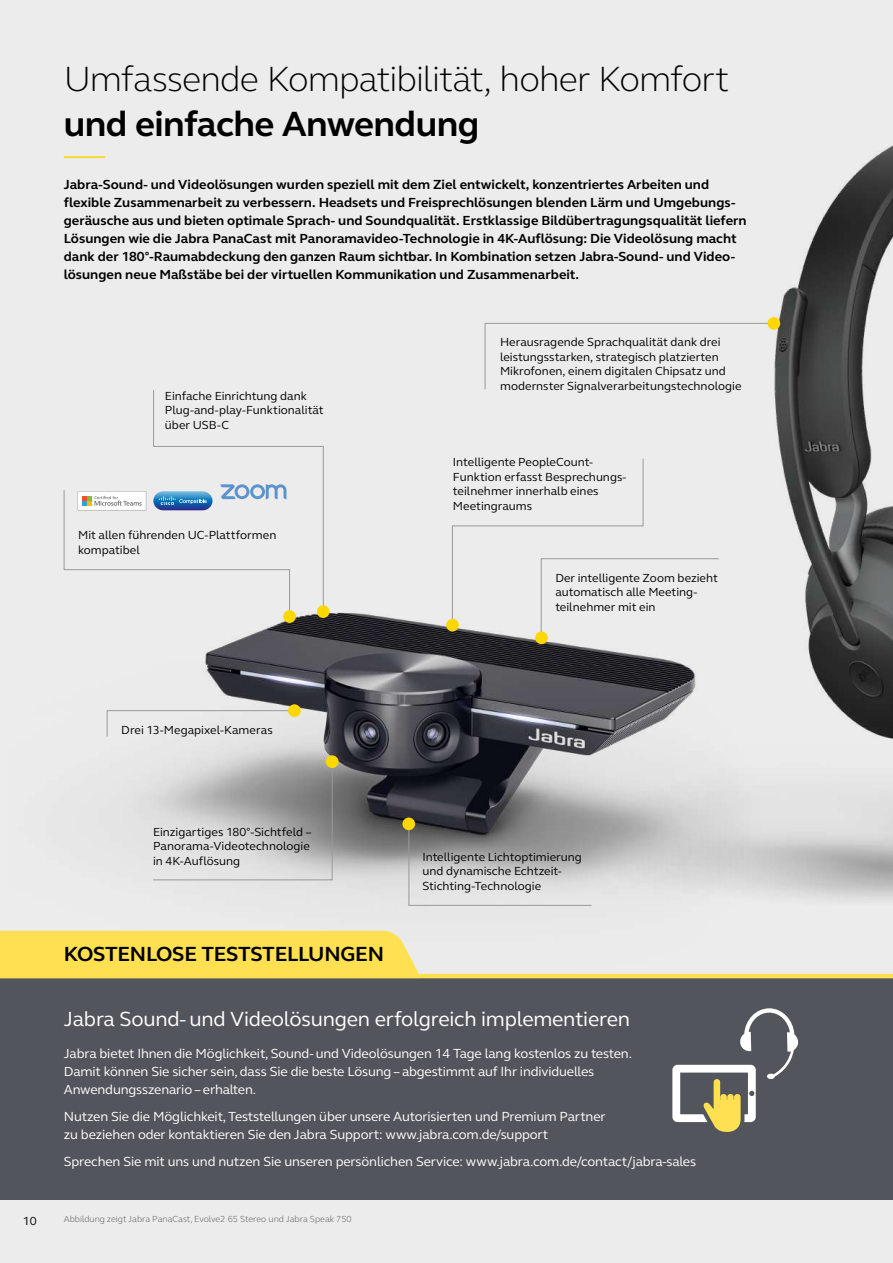
<style>
.page{position:relative;width:893px;height:1263px;background:#ececed}
.page>*{position:absolute;margin:0;border:0;box-sizing:border-box;transform-origin:0 0}
.t1{font:300 36px "GN Elliot";letter-spacing:-.025em;color:#000}
.t2{font:700 36px "GN Elliot";letter-spacing:-.015em;color:#000}
.t3{font:21px "GN Elliot";letter-spacing:-.01em;color:#fff}
.t4{font:700 21px "GN Elliot";letter-spacing:-.01em;color:#000}
.t5{font:700 13.5px/18px "GN Elliot";color:#000}
.t6{font:13.5px/18px "GN Elliot";letter-spacing:-.01em;color:#fff}
.t7{font:12px/14.4px "GN Elliot";color:#000}
.t8{font:300 9px "GN Elliot";color:#4e4e4d}
</style>
<div class="page">
<img style="left:533px;top:145px;width:360px;height:233px">
<img style="left:9px;top:378px;width:884px;height:596px">
<hr style="left:64px;top:156px;width:41px;height:2px;background:#fcd700">
<svg style="left:107px;top:710px;width:188px;height:27px"></svg>
<svg style="left:452px;top:458px;width:267px;height:178px"></svg>
<svg style="left:152px;top:765px;width:181px;height:115px"></svg>
<svg style="left:408px;top:817px;width:184px;height:89px"></svg>
<div style="left:283px;top:610px;width:13px;height:13px;background:#fcd700;border-radius:50%"></div>
<div style="left:446px;top:619px;width:13px;height:12px;background:#fcd700;border-radius:50%"></div>
<div style="left:535px;top:631px;width:13px;height:13px;background:#fcd700;border-radius:50%"></div>
<svg style="left:317px;top:605px;width:13px;height:13px"></svg>
<div style="left:288px;top:704px;width:13px;height:13px;background:#fcd700;border-radius:50%"></div>
<div style="left:326px;top:755px;width:12px;height:13px;background:#fcd700;border-radius:50%"></div>
<div style="left:402px;top:817px;width:13px;height:13px;background:#fcd700;border-radius:50%"></div>
<svg style="left:484px;top:323px;width:285px;height:67px"></svg>
<div style="left:767px;top:317px;width:13px;height:13px;background:#fcd700;border-radius:50%"></div>
<div style="left:0;top:978px;width:893px;height:221px;background:#52555b"></div>
<div style="left:0;top:931px;width:421px;height:43px;background:#ffe050"></div>
<hr style="left:0;top:974px;width:893px;height:4px;background:#ffe050">
<svg style="left:672px;top:1008px;width:126px;height:124px"></svg>
<svg style="left:63px;top:389px;width:261px;height:228px"></svg>
<h1 class="t1" style="left:64px;top:54px;width:667px">Umfassende Kompatibilität, hoher Komfort</h1>
<h1 class="t2" style="left:64px;top:99px;width:417px">und einfache Anwendung</h1>
<p class="t5" style="left:64px;top:176px;width:684px">Jabra-Sound- und Videolösungen wurden speziell mit dem Ziel entwickelt, konzentriertes Arbeiten und flexible Zusammenarbeit zu verbessern. Headsets und Freisprechlösungen blenden Lärm und Umgebungs&shy;geräusche aus und bieten optimale Sprach- und Soundqualität. Erstklassige Bildübertragungsqualität liefern Lösungen wie die Jabra PanaCast mit Panoramavideo-Technologie in 4K-Auflösung: Die Videolösung macht dank der 180°-Raumabdeckung den ganzen Raum sichtbar. In Kombination setzen Jabra-Sound- und Video&shy;lösungen neue Maßstäbe bei der virtuellen Kommunikation und Zusammenarbeit.</p>
<p class="t7" style="left:165px;top:388px;width:160px">Einfache Einrichtung dank<br>Plug-and-play-Funktionalität über USB-C</p>
<p class="t7" style="left:78px;top:528px;width:200px">Mit allen führenden UC-Plattformen kompatibel</p>
<p class="t7" style="left:500px;top:335px;width:243px">Herausragende Sprachqualität dank drei leistungsstarken, strategisch platzierten Mikrofonen, einem digitalen Chipsatz und modernster Signalverarbeitungstechnologie</p>
<p class="t7" style="left:453px;top:455px;width:175px">Intelligente PeopleCount-<br>Funktion erfasst Besprechungs&shy;teilnehmer innerhalb eines<br>Meetingraums</p>
<p class="t7" style="left:555px;top:570px;width:164px">Der intelligente Zoom bezieht automatisch alle Meeting&shy;teilnehmer mit ein</p>
<p class="t7" style="left:121px;top:722px;width:153px">Drei 13-Megapixel-Kameras</p>
<p class="t7" style="left:23px;top:1213px;width:15px">10</p>
<p class="t7" style="left:153px;top:824px;width:160px">Einzigartiges 180°-Sichtfeld –<br>Panorama-Videotechnologie in 4K-Auflösung</p>
<h2 class="t4" style="left:64px;top:940px;width:322px">KOSTENLOSE TESTSTELLUNGEN</h2>
<p class="t7" style="left:422px;top:849px;width:161px">Intelligente Lichtoptimierung und dynamische Echtzeit-<br>Stichting-Technologie</p>
<h2 class="t3" style="left:64px;top:1004px;width:568px">Jabra Sound- und Videolösungen erfolgreich implementieren</h2>
<p class="t6" style="left:64px;top:1044px;width:570px">Jabra bietet Ihnen die Möglichkeit, Sound- und Videolösungen 14 Tage lang kostenlos zu testen.<br>Damit können Sie sicher sein, dass Sie die beste Lösung – abgestimmt auf Ihr individuelles<br>Anwendungsszenario – erhalten.</p>
<p class="t6" style="left:64px;top:1107px;width:543px">Nutzen Sie die Möglichkeit, Teststellungen über unsere Autorisierten und Premium Partner zu beziehen oder kontaktieren Sie den Jabra Support: www.jabra.com.de/support</p>
<p class="t6" style="left:64px;top:1152px;width:634px">Sprechen Sie mit uns und nutzen Sie unseren persönlichen Service: www.jabra.com.de/contact/jabra-sales</p>
<p class="t8" style="left:64px;top:1213px;width:289px">Abbildung zeigt Jabra PanaCast, Evolve2 65 Stereo und Jabra Speak 750</p>
</div>
